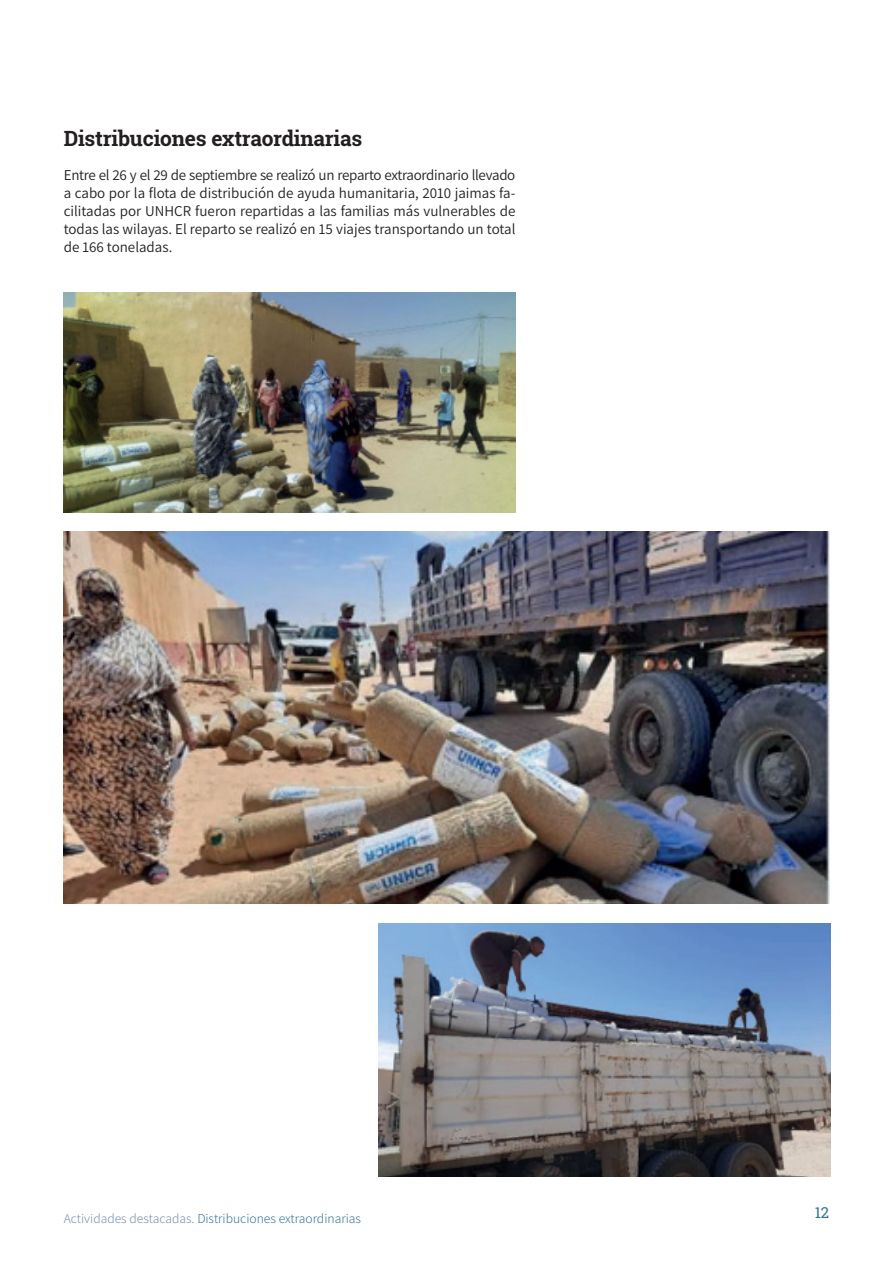
<style>
.page{position:relative;width:893px;height:1263px;background:#fff}
.page>*{position:absolute;margin:0;border:0;box-sizing:border-box;transform-origin:0 0}
.títulos_noticias{font:700 21px "Roboto Slab";letter-spacing:-.01em;color:#231f20}
.texto_corrido{font:15px/18px "Assistant";color:#231f20;text-align:justify}
.t1{font:15px "Roboto Slab";color:#337198}
.epígrafe{font:300 13.5px "Assistant";color:#337198}
.s1{color:#7190af}
</style>
<div class="page">
<img style="left:64px;top:292px;width:451px;height:220px">
<img style="left:64px;top:531px;width:765px;height:372px">
<img style="left:378px;top:923px;width:452px;height:254px">
<p class="títulos_noticias" style="left:64px;top:124px;width:300px">Distribuciones extraordinarias</p>
<p class="texto_corrido" style="left:64px;top:165px;width:453px">Entre el 26 y el 29 de septiembre se realizó un reparto extraordinario llevado a cabo por la flota de distribución de ayuda humanitaria, 2010 jaimas fa&shy;cilitadas por UNHCR fueron repartidas a las familias más vulnerables de todas las wilayas. El reparto se realizó en 15 viajes transportando un total de 166 toneladas.</p>
<p class="epígrafe" style="left:64px;top:1209px;width:299px"><span class="s1">Actividades destacadas.</span> Distribuciones extraordinarias</p>
<p class="t1" style="left:815px;top:1202px;width:16px">12</p>
</div>
